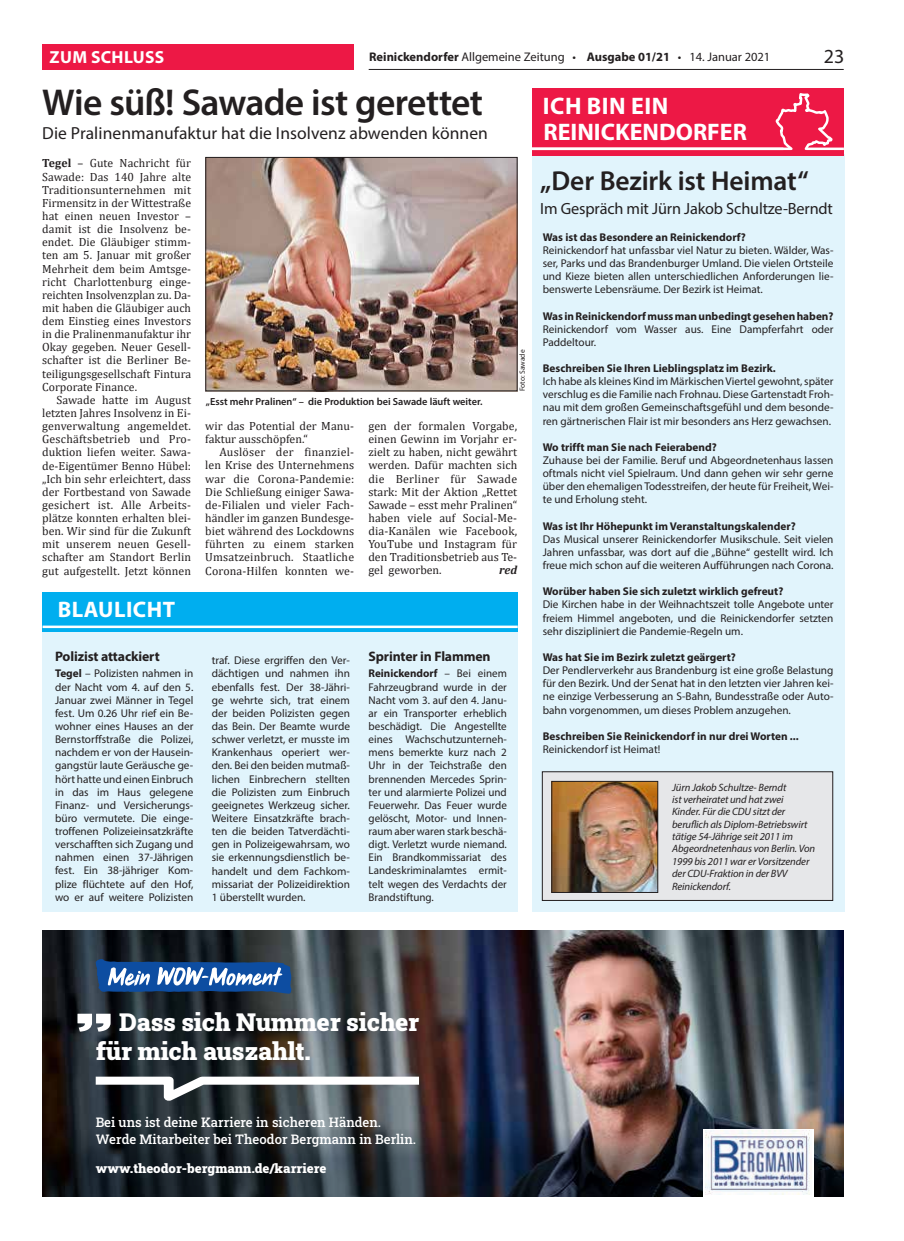
<style>
.page{position:relative;width:904px;height:1241px;background:#fff}
.page>*{position:absolute;margin:0;border:0;box-sizing:border-box;transform-origin:0 0}
.t1{font:600 37.5px "Myriad Pro";letter-spacing:-.02em;color:#231f20}
.t2{font:600 27.5px "Myriad Pro";letter-spacing:-.01em;color:#231f20}
.t3{font:900 25px/28.8px "Roboto Slab";letter-spacing:-.01em;color:#fff}
.t4{font:700 24px "Myriad Pro";color:#fff}
.t5{font:700 24px "Myriad Pro";letter-spacing:.02em;color:#fff}
.t6{font:700 22.5px "Myriad Pro";letter-spacing:.02em;color:#fff}
.t7{font:20px "Myriad Pro";color:#231f20}
.t8{font:17.5px "Myriad Pro";letter-spacing:.005em;color:#231f20}
.t9{font:700 17.5px "Myriad Pro";letter-spacing:.02em;color:#fff}
.t10{font:16.25px "Myriad Pro";letter-spacing:-.01em;color:#231f20}
.t11{font:700 13.75px "Myriad Pro";letter-spacing:-.01em;color:#231f20}
.t12{font:500 13.12px/16.9px "Roboto Slab";color:#fff}
.t13{font:900 13.12px "Roboto Slab";color:#fff}
.t14{font:12.5px "Myriad Pro";color:#231f20}
.t15{font:11.88px/13.1px "Cambria";color:#231f20;text-align:justify}
.t16{font:italic 700 11.88px "Cambria";color:#231f20}
.t17{font:11.25px/13.1px "Myriad Pro";color:#231f20;text-align:justify}
.t18{font:700 11.25px "Myriad Pro";color:#231f20}
.t19{font:italic 10.62px/12.4px "Myriad Pro";letter-spacing:-.01em;color:#231f20}
.t20{font:600 10.25px "Myriad Pro";color:#231f20}
.t21{font:7.5px "Myriad Pro";color:#231f20}
.s1{font-weight:700}
</style>
<div class="page">
<hr style="left:369px;top:69px;width:474px;height:1px;background:#231f20">
<div style="left:42px;top:44px;width:312px;height:25px;background:#ed1845"></div>
<div style="left:43px;top:598px;width:474px;height:313px;background:#e1f4fc"></div>
<div style="left:42px;top:591px;width:476px;height:40px;background:#00aeef"></div>
<hr style="left:43px;top:625px;width:475px;height:3px;background:#fff">
<div style="left:532px;top:154px;width:312px;height:757px;background:#e1f4fc"></div>
<div style="left:532px;top:89px;width:312px;height:67px;background:#ed1845"></div>
<hr style="left:806px;top:147px;width:38px;height:3px;background:#fff">
<hr style="left:532px;top:147px;width:259px;height:3px;background:#fff">
<svg style="left:773px;top:93px;width:61px;height:58px"></svg>
<div style="left:542px;top:771px;width:290px;height:129px;background:#e6e7e9"></div>
<div style="left:542px;top:771px;width:290px;height:129px;border:1px solid #231f20"></div>
<img style="left:553px;top:783px;width:103px;height:107px">
<div style="left:551px;top:781px;width:107px;height:111px;border:1px solid #231f20"></div>
<img style="left:208px;top:159px;width:307px;height:230px">
<div style="left:206px;top:157px;width:311px;height:234px;border:1px solid #231f20"></div>
<img style="left:43px;top:930px;width:800px;height:197px">
<svg style="left:43px;top:1127px;width:800px;height:69px;background:#2a2c33"></svg>
<svg style="left:96px;top:1076px;width:323px;height:25px"></svg>
<svg style="left:77px;top:1013px;width:34px;height:18px"></svg>
<svg style="left:95px;top:958px;width:197px;height:35px;background:#416a9f"></svg>
<div style="left:703px;top:1129px;width:110px;height:67px;background:#fff"></div>
<img style="left:705px;top:1130px;width:106px;height:64px">
<h3 class="t9" style="left:50px;top:46px;width:116px">ZUM SCHLUSS</h3>
<p class="t14" style="left:369px;top:49px;width:402px"><span class="s1">Reinickendorfer</span> Allgemeine Zeitung • <span class="s1">Ausgabe 01/21</span> • 14. Januar 2021</p>
<h3 class="t7" style="left:823px;top:44px;width:22px">23</h3>
<h1 class="t1" style="left:42px;top:78px;width:442px">Wie süß! Sawade ist gerettet</h1>
<h3 class="t8" style="left:42px;top:122px;width:447px">Die Pralinenmanufaktur hat die Insolvenz abwenden können</h3>
<p class="t15" style="left:42px;top:157px;width:150px"><span class="s1">Tegel</span> – Gute Nachricht für Sawade: Das 140 Jahre alte Traditionsunternehmen mit Firmensitz in der Wittestraße hat einen neuen Investor – damit ist die Insolvenz be&shy;endet. Die Gläubiger stimm&shy;ten am 5. Januar mit großer Mehrheit dem beim Amtsge&shy;richt Charlottenburg einge&shy;reichten Insolvenzplan zu. Da&shy;mit haben die Gläubiger auch dem Einstieg eines Investors in die Pralinenmanufaktur ihr Okay gegeben. Neuer Gesell&shy;schafter ist die Berliner Be&shy;teiligungsgesellschaft Fintura Corporate Finance.</p>
<p class="t15" style="left:42px;top:393px;width:150px;text-indent:14px">Sawade hatte im August letzten Jahres Insolvenz in Ei&shy;genverwaltung angemeldet.<br>Geschäftsbetrieb und Pro&shy;duktion liefen weiter. Sawa&shy;de-Eigentümer Benno Hübel: „Ich bin sehr erleichtert, dass der Fortbestand von Sawade gesichert ist. Alle Arbeits&shy;plätze konnten erhalten blei&shy;ben. Wir sind für die Zukunft mit unserem neuen Gesell&shy;schafter am Standort Berlin gut aufgestellt. Jetzt können</p>
<h3 class="t6" style="left:58px;top:594px;width:119px">BLAULICHT</h3>
<p class="t11" style="left:55px;top:647px;width:106px">Polizist attackiert</p>
<p class="t17" style="left:55px;top:666px;width:140px"><span class="s1">Tegel</span> – Polizisten nahmen in der Nacht vom 4. auf den 5.<br>Januar zwei Männer in Tegel fest. Um 0.26 Uhr rief ein Be&shy;wohner eines Hauses an der Bernstorffstraße die Polizei, nachdem er von der Hausein&shy;gangstür laute Geräusche ge&shy;hört hatte und einen Einbruch in das im Haus gelegene Finanz- und Versicherungs&shy;büro vermutete. Die einge&shy;troffenen Polizeieinsatzkräfte verschafften sich Zugang und nahmen einen 37-Jährigen fest. Ein 38-jähriger Kom&shy;plize flüchtete auf den Hof, wo er auf weitere Polizisten</p>
<p class="t20" style="left:206px;top:395px;width:278px">„Esst mehr Pralinen“ – die Produktion bei Sawade läuft weiter.</p>
<p class="t21" style="left:517px;top:391px;width:43px;rotate:-90deg">Foto: Sawade</p>
<p class="t15" style="left:205px;top:419px;width:150px">wir das Potential der Manu&shy;faktur ausschöpfen.“</p>
<p class="t15" style="left:205px;top:445px;width:150px;text-indent:14px">Auslöser der finanziel&shy;len Krise des Unternehmens war die Corona-Pandemie:<br>Die Schließung einiger Sawa&shy;de-Filialen und vieler Fach&shy;händler im ganzen Bundesge&shy;biet während des Lockdowns führten zu einem starken Umsatzeinbruch. Staatliche Corona-Hilfen konnten we-</p>
<p class="t15" style="left:368px;top:419px;width:150px">gen der formalen Vorgabe, einen Gewinn im Vorjahr er&shy;zielt zu haben, nicht gewährt werden. Dafür machten sich die Berliner für Sawade stark: Mit der Aktion „Rettet Sawade – esst mehr Pralinen“ haben viele auf Social-Me&shy;dia-Kanälen wie Facebook, YouTube und Instagram für den Traditionsbetrieb aus Te&shy;gel geworben.</p>
<p class="t16" style="left:499px;top:562px;width:19px">red</p>
<p class="t17" style="left:212px;top:653px;width:140px">traf. Diese ergriffen den Ver&shy;dächtigen und nahmen ihn ebenfalls fest. Der 38-Jähri&shy;ge wehrte sich, trat einem der beiden Polizisten gegen das Bein. Der Beamte wurde schwer verletzt, er musste im Krankenhaus operiert wer&shy;den. Bei den beiden mutmaß&shy;lichen Einbrechern stellten die Polizisten zum Einbruch geeignetes Werkzeug sicher.<br>Weitere Einsatzkräfte brach&shy;ten die beiden Tatverdächti&shy;gen in Polizeigewahrsam, wo sie erkennungsdienstlich be&shy;handelt und dem Fachkom&shy;missariat der Polizeidirektion 1 überstellt wurden.</p>
<p class="t11" style="left:368px;top:647px;width:124px">Sprinter in Flammen</p>
<p class="t17" style="left:368px;top:666px;width:140px"><span class="s1">Reinickendorf</span> – Bei einem Fahrzeugbrand wurde in der Nacht vom 3. auf den 4. Janu&shy;ar ein Transporter erheblich beschädigt. Die Angestellte eines Wachschutzunterneh&shy;mens bemerkte kurz nach 2<br>Uhr in der Teichstraße den brennenden Mercedes Sprin&shy;ter und alarmierte Polizei und Feuerwehr. Das Feuer wurde gelöscht, Motor- und Innen&shy;raum aber waren stark beschä&shy;digt. Verletzt wurde niemand.<br>Ein Brandkommissariat des Landeskriminalamtes ermit&shy;telt wegen des Verdachts der Brandstiftung.</p>
<h3 class="t5" style="left:543px;top:91px;width:127px">ICH BIN EIN</h3>
<h3 class="t4" style="left:543px;top:116px;width:205px">REINICKENDORFER</h3>
<h2 class="t2" style="left:540px;top:163px;width:270px">„Der Bezirk ist Heimat“</h2>
<h3 class="t10" style="left:540px;top:198px;width:294px">Im Gespräch mit Jürn Jakob Schultze-Berndt</h3>
<p class="t18" style="left:542px;top:229px;width:204px">Was ist das Besondere an Reinickendorf?</p>
<p class="t17" style="left:542px;top:243px;width:292px">Reinickendorf hat unfassbar viel Natur zu bieten. Wälder, Was&shy;ser, Parks und das Brandenburger Umland. Die vielen Ortsteile und Kieze bieten allen unterschiedlichen Anforderungen lie&shy;benswerte Lebensräume. Der Bezirk ist Heimat.</p>
<p class="t18" style="left:542px;top:308px;width:292px">Was in Reinickendorf muss man unbedingt gesehen haben?</p>
<p class="t17" style="left:542px;top:322px;width:292px">Reinickendorf vom Wasser aus. Eine Dampferfahrt oder<br>Paddeltour.</p>
<p class="t18" style="left:542px;top:361px;width:234px">Beschreiben Sie Ihren Lieblingsplatz im Bezirk.</p>
<p class="t17" style="left:542px;top:374px;width:292px">Ich habe als kleines Kind im Märkischen Viertel gewohnt, später verschlug es die Familie nach Frohnau. Diese Gartenstadt Froh&shy;nau mit dem großen Gemeinschaftsgefühl und dem besonde&shy;ren gärtnerischen Flair ist mir besonders ans Herz gewachsen.</p>
<p class="t18" style="left:542px;top:439px;width:176px">Wo trifft man Sie nach Feierabend?</p>
<p class="t17" style="left:542px;top:453px;width:292px">Zuhause bei der Familie. Beruf und Abgeordnetenhaus lassen oftmals nicht viel Spielraum. Und dann gehen wir sehr gerne über den ehemaligen Todesstreifen, der heute für Freiheit, Wei&shy;te und Erholung steht.</p>
<p class="t18" style="left:542px;top:518px;width:254px">Was ist Ihr Höhepunkt im Veranstaltungskalender?</p>
<p class="t17" style="left:542px;top:532px;width:292px">Das Musical unserer Reinickendorfer Musikschule. Seit vielen Jahren unfassbar, was dort auf die „Bühne“ gestellt wird. Ich freue mich schon auf die weiteren Aufführungen nach Corona.</p>
<p class="t18" style="left:542px;top:584px;width:242px">Worüber haben Sie sich zuletzt wirklich gefreut?</p>
<p class="t17" style="left:542px;top:598px;width:292px">Die Kirchen habe in der Weihnachtszeit tolle Angebote unter freiem Himmel angeboten, und die Reinickendorfer setzten sehr diszipliniert die Pandemie-Regeln um.</p>
<p class="t18" style="left:542px;top:649px;width:195px">Was hat Sie im Bezirk zuletzt geärgert?</p>
<p class="t17" style="left:542px;top:663px;width:292px">Der Pendlerverkehr aus Brandenburg ist eine große Belastung für den Bezirk. Und der Senat hat in den letzten vier Jahren kei&shy;ne einzige Verbesserung an S-Bahn, Bundesstraße oder Auto&shy;bahn vorgenommen, um dieses Problem anzugehen.</p>
<p class="t18" style="left:542px;top:728px;width:257px">Beschreiben Sie Reinickendorf in nur drei Worten ...</p>
<p class="t17" style="left:542px;top:742px;width:119px">Reinickendorf ist Heimat!</p>
<p class="t19" style="left:672px;top:780px;width:145px">Jürn Jakob Schultze- Berndt<br>ist verheiratet und hat zwei<br>Kinder. Für die CDU sitzt der beruflich als Diplom-Betriebswirt tätige 54-Jährige seit 2011 im<br>Abgeordnetenhaus von Berlin. Von<br>1999 bis 2011 war er Vorsitzender der CDU-Fraktion in der BVV<br>Reinickendorf.</p>
<h3 class="t3" style="left:96px;top:1007px;width:325px;text-indent:23px">Dass sich Nummer sicher für mich auszahlt.</h3>
<p class="t12" style="left:96px;top:1113px;width:322px">Bei uns ist deine Karriere in sicheren Händen.<br>Werde Mitarbeiter bei Theodor Bergmann in Berlin.</p>
<p class="t13" style="left:96px;top:1159px;width:232px">www.theodor-bergmann.de/karriere</p>
</div>
